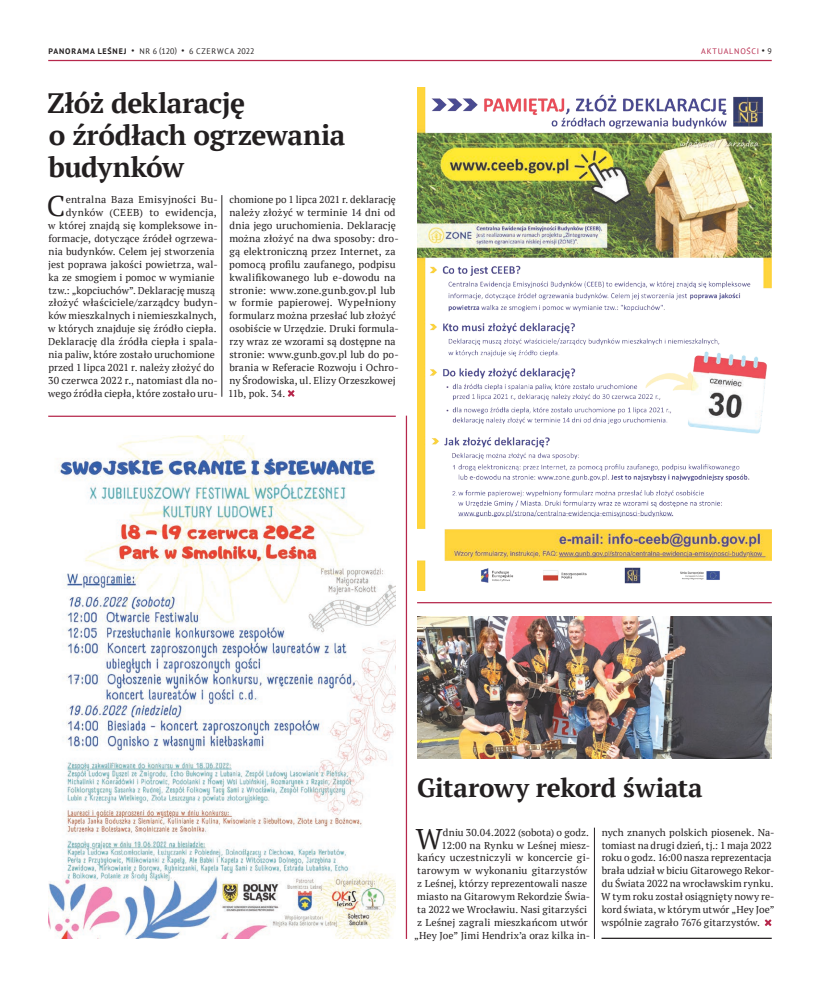
<style>
.page{position:relative;width:820px;height:993px;background:#fff}
.page>*{position:absolute;margin:0;border:0;box-sizing:border-box;transform-origin:0 0}
.główny_inicjał_wypus{font:28.4px "PT Serif";color:#231f20}
.t1{font:700 28px/32px "PT Serif";letter-spacing:-.015em;color:#231f20}
.t2{font:700 26px "PT Serif";letter-spacing:-.005em;color:#231f20}
.główny_inicjał_wypus-2{font:10px/12.9px "PT Serif";letter-spacing:.01em;color:#231f20}
.główny_inicjał_wypus-3{font:10px "PT Serif";letter-spacing:.035em;color:#231f20}
.t3{font:8px "PT Sans";letter-spacing:.085em;color:#231f20}
.dział___numeracja_st{font:8px "PT Sans";letter-spacing:.1em;color:#b6274b}
.s1{font-weight:700}
.s2{color:#231f20}
</style>
<div class="page">
<hr style="left:48px;top:60px;width:723px;height:1px;background:#b6274b">
<svg style="left:764px;top:919px;width:7px;height:6px"></svg>
<svg style="left:288px;top:390px;width:6px;height:6px"></svg>
<hr style="left:594px;top:827px;width:1px;height:111px;background:#231f20">
<hr style="left:221px;top:195px;width:1px;height:201px;background:#231f20">
<img style="left:417px;top:88px;width:354px;height:502px">
<img style="left:417px;top:616px;width:354px;height:142px">
<hr style="left:417px;top:602px;width:354px;height:1px;background:#b6274b">
<hr style="left:48px;top:415px;width:347px;height:2px;background:#b6274b">
<hr style="left:405px;top:415px;width:2px;height:523px;background:#b6274b">
<hr style="left:601px;top:937px;width:170px;height:1px;background:#231f20">
<img style="left:48px;top:435px;width:347px;height:503px">
<p class="t3" style="left:49px;top:46px;width:207px"><span class="s1">PANORAMA LEŚNEJ</span> • NR 6 (120) • 6 CZERWCA 2022</p>
<p class="t1" style="left:47px;top:86px;width:299px">Złóż deklarację<br>o źródłach ogrzewania budynków</p>
<p class="główny_inicjał_wypus" style="left:47px;top:187px;width:20px">C</p>
<p class="główny_inicjał_wypus-2" style="left:66px;top:193px;width:153px">entralna Baza Emisyjności Bu-</p>
<p class="główny_inicjał_wypus-2" style="left:228px;top:193px;width:172px">chomione po 1 lipca 2021 r. deklarację należy złożyć w terminie 14 dni od dnia jego uruchomienia. Deklarację można złożyć na dwa sposoby: dro&shy;gą elektroniczną przez Internet, za pomocą profilu zaufanego, podpisu kwalifikowanego lub e-dowodu na stronie: www.zone.gunb.gov.pl lub w formie papierowej. Wypełniony formularz można przesłać lub złożyć osobiście w Urzędzie. Druki formula&shy;rzy wraz ze wzorami są dostępne na stronie: www.gunb.gov.pl lub do po&shy;brania w Referacie Rozwoju i Ochro&shy;ny Środowiska, ul. Elizy Orzeszkowej 11b, pok. 34.</p>
<p class="główny_inicjał_wypus-3" style="left:66px;top:206px;width:153px">dynków (CEEB) to ewidencja,</p>
<p class="główny_inicjał_wypus-2" style="left:48px;top:219px;width:171px">w której znajdą się kompleksowe in-</p>
<p class="główny_inicjał_wypus-2" style="left:48px;top:232px;width:171px">formacje, dotyczące źródeł ogrzewa-</p>
<p class="główny_inicjał_wypus-2" style="left:48px;top:244px;width:168px">nia budynków. Celem jej stworzenia</p>
<p class="główny_inicjał_wypus-2" style="left:48px;top:257px;width:171px">jest poprawa jakości powietrza, wal-</p>
<p class="główny_inicjał_wypus-2" style="left:48px;top:270px;width:168px">ka ze smogiem i pomoc w wymianie</p>
<p class="główny_inicjał_wypus-2" style="left:48px;top:283px;width:168px">tzw.: „kopciuchów”. Deklarację muszą</p>
<p class="główny_inicjał_wypus-2" style="left:48px;top:296px;width:171px">złożyć właściciele/zarządcy budyn-</p>
<p class="główny_inicjał_wypus-2" style="left:48px;top:309px;width:170px">ków mieszkalnych i niemieszkalnych,</p>
<p class="główny_inicjał_wypus-2" style="left:48px;top:322px;width:170px">w których znajduje się źródło ciepła.</p>
<p class="główny_inicjał_wypus-2" style="left:48px;top:335px;width:171px">Deklarację dla źródła ciepła i spala-</p>
<p class="główny_inicjał_wypus-2" style="left:48px;top:348px;width:168px">nia paliw, które zostało uruchomione</p>
<p class="główny_inicjał_wypus-2" style="left:48px;top:361px;width:168px">przed 1 lipca 2021 r. należy złożyć do</p>
<p class="główny_inicjał_wypus-2" style="left:48px;top:373px;width:171px">30 czerwca 2022 r., natomiast dla no-</p>
<p class="główny_inicjał_wypus-2" style="left:48px;top:386px;width:171px">wego źródła ciepła, które zostało uru-</p>
<p class="dział___numeracja_st" style="left:701px;top:46px;width:72px">AKTUALNOŚCI <span class="s2">• 9</span></p>
<p class="t2" style="left:417px;top:770px;width:287px">Gitarowy rekord świata</p>
<p class="główny_inicjał_wypus" style="left:415px;top:819px;width:28px">W</p>
<p class="główny_inicjał_wypus-2" style="left:443px;top:825px;width:147px">dniu 30.04.2022 (sobota) o godz.</p>
<p class="główny_inicjał_wypus-2" style="left:600px;top:825px;width:175px">nych znanych polskich piosenek. Na&shy;tomiast na drugi dzień, tj.: 1 maja 2022 roku o godz. 16:00 nasza reprezentacja brała udział w biciu Gitarowego Rekor&shy;du Świata 2022 na wrocławskim rynku.<br>W tym roku został osiągnięty nowy re&shy;kord świata, w którym utwór „Hey Joe” wspólnie zagrało 7676 gitarzystów.</p>
<p class="główny_inicjał_wypus-2" style="left:441px;top:838px;width:150px">12:00 na Rynku w Leśnej miesz-</p>
<p class="główny_inicjał_wypus-2" style="left:417px;top:851px;width:174px">kańcy uczestniczyli w koncercie gi-</p>
<p class="główny_inicjał_wypus-2" style="left:417px;top:864px;width:171px">tarowym w wykonaniu gitarzystów</p>
<p class="główny_inicjał_wypus-2" style="left:417px;top:876px;width:171px">z Leśnej, którzy reprezentowali nasze</p>
<p class="główny_inicjał_wypus-2" style="left:417px;top:889px;width:174px">miasto na Gitarowym Rekordzie Świa-</p>
<p class="główny_inicjał_wypus-2" style="left:417px;top:902px;width:171px">ta 2022 we Wrocławiu. Nasi gitarzyści</p>
<p class="główny_inicjał_wypus-2" style="left:417px;top:915px;width:172px">z Leśnej zagrali mieszkańcom utwór</p>
<p class="główny_inicjał_wypus-2" style="left:414px;top:928px;width:177px">„Hey Joe” Jimi Hendrix’a oraz kilka in-</p>
</div>
